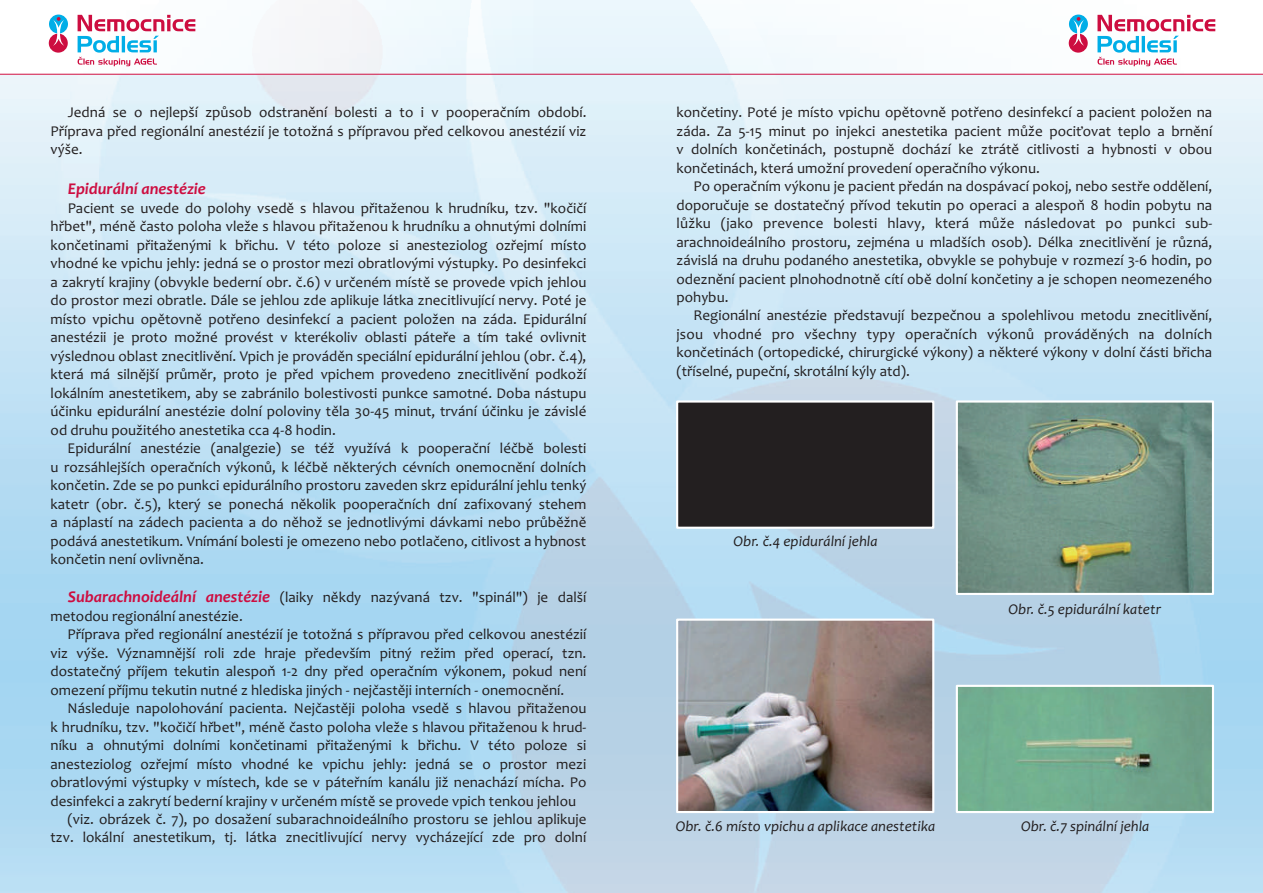
<style>
.page{position:relative;width:1263px;height:893px;background:#fff}
.page>*{position:absolute;margin:0;border:0;box-sizing:border-box;transform-origin:0 0}
.t1{font:italic 700 16.5px "Candara";color:#cd0d40}
.t2{font:15px/18.5px "Candara";color:#231f20;text-align:justify}
.t3{font:italic 15px "Candara";color:#231f20}
</style>
<div class="page">
<svg style="left:48px;top:13px;width:21px;height:41px"></svg>
<svg style="left:78px;top:15px;width:117px;height:51px"></svg>
<svg style="left:1067px;top:13px;width:22px;height:41px"></svg>
<svg style="left:1097px;top:15px;width:118px;height:51px"></svg>
<hr style="left:0;top:74px;width:1263px;height:1px;background:#cd0d40">
<img style="left:959px;top:688px;width:252px;height:122px">
<div style="left:956px;top:685px;width:258px;height:128px;border:2px solid #fff"></div>
<img style="left:679px;top:622px;width:252px;height:188px">
<div style="left:676px;top:619px;width:258px;height:194px;border:2px solid #fff"></div>
<img style="left:959px;top:403px;width:252px;height:189px">
<div style="left:956px;top:400px;width:258px;height:195px;border:2px solid #fff"></div>
<svg style="left:675px;top:399px;width:260px;height:131px;background:#2f2c2e"></svg>
<p class="t2" style="left:51px;top:105px;width:537px;text-indent:17px">Jedná se o nejlepší způsob odstranění bolesti a to i v pooperačním období.<br>Příprava před regionální anestézií je totožná s přípravou před celkovou anestézií viz výše.</p>
<p class="t1" style="left:68px;top:182px;width:140px">Epidurální anestézie</p>
<p class="t2" style="left:51px;top:200px;width:537px;text-indent:17px">Pacient se uvede do polohy vsedě s hlavou přitaženou k hrudníku, tzv. "kočičí hřbet", méně často poloha vleže s hlavou přitaženou k hrudníku a ohnutými dolními končetinami přitaženými k břichu. V této poloze si anesteziolog ozřejmí místo vhodné ke vpichu jehly: jedná se o prostor mezi obratlovými výstupky. Po desinfekci a zakrytí krajiny (obvykle bederní obr. č.6) v určeném místě se provede vpich jehlou do prostor mezi obratle. Dále se jehlou zde aplikuje látka znecitlivující nervy. Poté je místo vpichu opětovně potřeno desinfekcí a pacient položen na záda. Epidurální anestézii je proto možné provést v kterékoliv oblasti páteře a tím také ovlivnit výslednou oblast znecitlivění. Vpich je prováděn speciální epidurální jehlou (obr. č.4), která má silnější průměr, proto je před vpichem provedeno znecitlivění podkoží lokálním anestetikem, aby se zabránilo bolestivosti punkce samotné. Doba nástupu účinku epidurální anestézie dolní poloviny těla 30-45 minut, trvání účinku je závislé od druhu použitého anestetika cca 4-8 hodin.</p>
<p class="t2" style="left:51px;top:440px;width:537px;text-indent:17px">Epidurální anestézie (analgezie) se též využívá k pooperační léčbě bolesti u rozsáhlejších operačních výkonů, k léčbě některých cévních onemocnění dolních končetin. Zde se po punkci epidurálního prostoru zaveden skrz epidurální jehlu tenký katetr (obr. č.5), který se ponechá několik pooperačních dní zafixovaný stehem a náplastí na zádech pacienta a do něhož se jednotlivými dávkami nebo průběžně podává anestetikum. Vnímání bolesti je omezeno nebo potlačeno, citlivost a hybnost končetin není ovlivněna.</p>
<p class="t2" style="left:280px;top:589px;width:308px">(laiky někdy nazývaná tzv. "spinál") je další</p>
<p class="t2" style="left:51px;top:608px;width:194px">metodou regionální anestézie.</p>
<p class="t2" style="left:68px;top:627px;width:520px">Příprava před regionální anestézií je totožná s přípravou před celkovou anestézií</p>
<p class="t2" style="left:51px;top:645px;width:537px">viz výše. Významnější roli zde hraje především pitný režim před operací, tzn.</p>
<p class="t2" style="left:51px;top:664px;width:537px">dostatečný příjem tekutin alespoň 1-2 dny před operačním výkonem, pokud není</p>
<p class="t2" style="left:51px;top:682px;width:515px">omezení příjmu tekutin nutné z hlediska jiných - nejčastěji interních - onemocnění.</p>
<p class="t2" style="left:68px;top:700px;width:520px">Následuje napolohování pacienta. Nejčastěji poloha vsedě s hlavou přitaženou</p>
<p class="t2" style="left:51px;top:719px;width:537px">k hrudníku, tzv. "kočičí hřbet", méně často poloha vleže s hlavou přitaženou k hrud-</p>
<p class="t2" style="left:51px;top:737px;width:537px">níku a ohnutými dolními končetinami přitaženými k břichu. V této poloze si</p>
<p class="t2" style="left:51px;top:756px;width:537px">anesteziolog ozřejmí místo vhodné ke vpichu jehly: jedná se o prostor mezi</p>
<p class="t2" style="left:51px;top:774px;width:537px">obratlovými výstupky v místech, kde se v páteřním kanálu již nenachází mícha. Po</p>
<p class="t2" style="left:51px;top:793px;width:527px">desinfekci a zakrytí bederní krajiny v určeném místě se provede vpich tenkou jehlou</p>
<p class="t2" style="left:68px;top:811px;width:520px">(viz. obrázek č. 7), po dosažení subarachnoideálního prostoru se jehlou aplikuje</p>
<p class="t2" style="left:51px;top:830px;width:537px">tzv. lokální anestetikum, tj. látka znecitlivující nervy vycházející zde pro dolní</p>
<p class="t1" style="left:68px;top:590px;width:204px">Subarachnoideální anestézie</p>
<p class="t2" style="left:676px;top:105px;width:537px">končetiny. Poté je místo vpichu opětovně potřeno desinfekcí a pacient položen na záda. Za 5-15 minut po injekci anestetika pacient může pociťovat teplo a brnění v dolních končetinách, postupně dochází ke ztrátě citlivosti a hybnosti v obou končetinách, která umožní provedení operačního výkonu.</p>
<p class="t2" style="left:676px;top:178px;width:537px;text-indent:17px">Po operačním výkonu je pacient předán na dospávací pokoj, nebo sestře oddělení, doporučuje se dostatečný přívod tekutin po operaci a alespoň 8 hodin pobytu na lůžku (jako prevence bolesti hlavy, která může následovat po punkci sub&shy;arachnoideálního prostoru, zejména u mladších osob). Délka znecitlivění je různá, závislá na druhu podaného anestetika, obvykle se pohybuje v rozmezí 3-6 hodin, po odeznění pacient plnohodnotně cítí obě dolní končetiny a je schopen neomezeného pohybu.</p>
<p class="t2" style="left:676px;top:308px;width:537px;text-indent:17px">Regionální anestézie představují bezpečnou a spolehlivou metodu znecitlivění, jsou vhodné pro všechny typy operačních výkonů prováděných na dolních končetinách (ortopedické, chirurgické výkony) a některé výkony v dolní části břicha (tříselné, pupeční, skrotální kýly atd).</p>
<p class="t3" style="left:734px;top:535px;width:145px">Obr. č.4 epidurální jehla</p>
<p class="t3" style="left:1009px;top:603px;width:154px">Obr. č.5 epidurální katetr</p>
<p class="t3" style="left:676px;top:820px;width:261px">Obr. č.6 místo vpichu a aplikace anestetika</p>
<p class="t3" style="left:1021px;top:820px;width:130px">Obr. č.7 spinální jehla</p>
</div>
